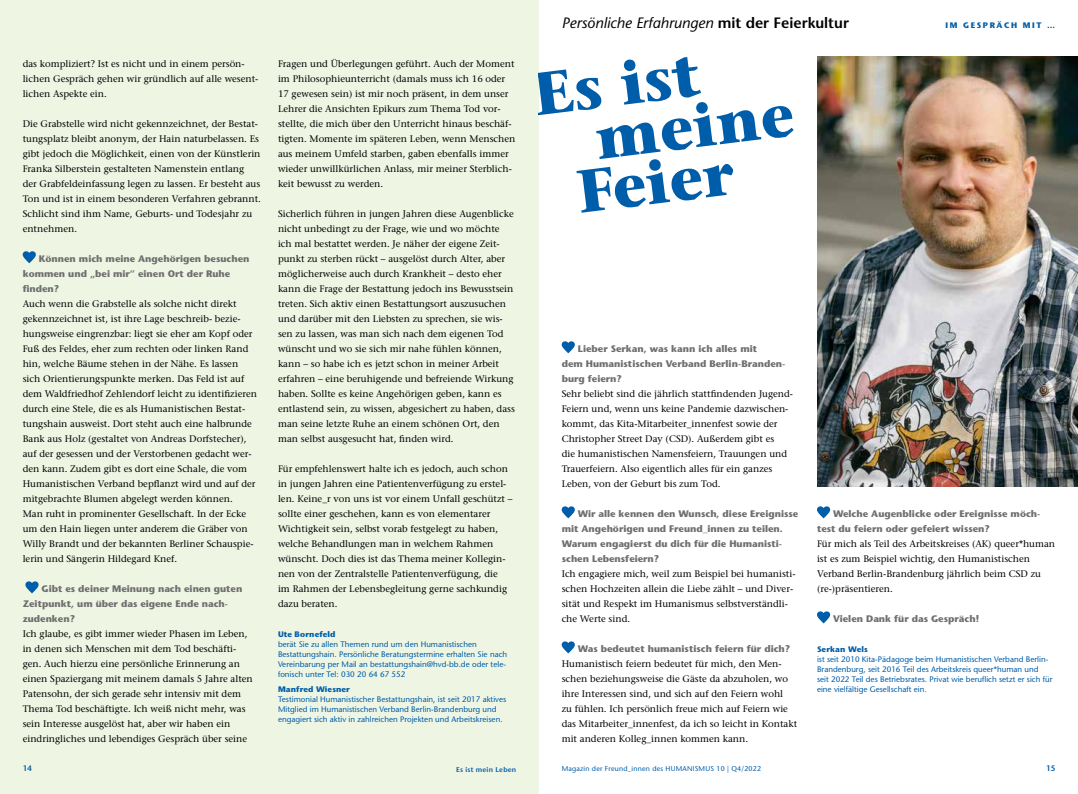
<style>
.page{position:relative;width:1078px;height:794px;background:#fff}
.page>*{position:absolute;margin:0;border:0;box-sizing:border-box;transform-origin:0 0}
.t1{font:700 60px "Stone Serif";color:#005da9}
.t2{font:italic 15px "Stone Sans";color:#000}
.t3{font:9.5px/15px "Stone Serif";color:#000}
.t4{font:700 9.5px/15px "Stone Sans";color:#706f6f}
.t5{font:8px/10px "Stone Sans";color:#005da9}
.t6{font:700 8px "Stone Sans";letter-spacing:.02em;color:#005da9}
.t7{font:700 8px "Stone Sans";letter-spacing:.2em;color:#005da9}
.t8{font:600 8px "Stone Sans";color:#005da9}
.t9{font:7px "Stone Sans";letter-spacing:.03em;color:#005da9}
.t10{font:600 7px "Stone Sans";letter-spacing:.03em;color:#005da9}
.s1{font-weight:600;font-style:normal}
</style>
<div class="page">
<div style="left:0;top:0;width:539px;height:794px;background:#eef5e3"></div>
<img style="left:817px;top:57px;width:260px;height:430px">
<svg style="left:817px;top:506px;width:13px;height:12px"></svg>
<svg style="left:817px;top:611px;width:13px;height:12px"></svg>
<svg style="left:561px;top:341px;width:13px;height:12px"></svg>
<svg style="left:561px;top:506px;width:13px;height:12px"></svg>
<svg style="left:561px;top:641px;width:13px;height:12px"></svg>
<svg style="left:23px;top:251px;width:13px;height:12px"></svg>
<svg style="left:25px;top:581px;width:14px;height:12px"></svg>
<p class="t3" style="left:23px;top:56px;width:236px">das kompliziert? Ist es nicht und in einem persön&shy;lichen Gespräch gehen wir gründlich auf alle wesent&shy;lichen Aspekte ein.</p>
<p class="t3" style="left:23px;top:116px;width:240px">Die Grabstelle wird nicht gekennzeichnet, der Bestat&shy;tungsplatz bleibt anonym, der Hain naturbelassen. Es gibt jedoch die Möglichkeit, einen von der Künstlerin Franka Silberstein gestalteten Namenstein entlang<br>der Grabfeldeinfassung legen zu lassen. Er besteht aus Ton und ist in einem besonderen Verfahren gebrannt.<br>Schlicht sind ihm Name, Geburts- und Todesjahr zu entnehmen.</p>
<p class="t4" style="left:23px;top:251px;width:228px;text-indent:16px">Können mich meine Angehörigen besuchen kommen und „bei mir“ einen Ort der Ruhe finden?</p>
<p class="t3" style="left:23px;top:296px;width:236px">Auch wenn die Grabstelle als solche nicht direkt gekennzeichnet ist, ist ihre Lage beschreib- bezie&shy;hungsweise eingrenzbar: liegt sie eher am Kopf oder Fuß des Feldes, eher zum rechten oder linken Rand hin, welche Bäume stehen in der Nähe. Es lassen sich Orientierungspunkte merken. Das Feld ist auf dem Waldfriedhof Zehlendorf leicht zu identifizieren durch eine Stele, die es als Humanistischen Bestat&shy;tungshain ausweist. Dort steht auch eine halbrunde Bank aus Holz (gestaltet von Andreas Dorfstecher), auf der gesessen und der Verstorbenen gedacht wer&shy;den kann. Zudem gibt es dort eine Schale, die vom Humanistischen Verband bepflanzt wird und auf der mitgebrachte Blumen abgelegt werden können.<br>Man ruht in prominenter Gesellschaft. In der Ecke um den Hain liegen unter anderem die Gräber von Willy Brandt und der bekannten Berliner Schauspie&shy;lerin und Sängerin Hildegard Knef.</p>
<p class="t4" style="left:23px;top:581px;width:221px;text-indent:19px">Gibt es deiner Meinung nach einen guten<br>Zeitpunkt, um über das eigene Ende nach&shy;zudenken?</p>
<p class="t3" style="left:23px;top:626px;width:232px">Ich glaube, es gibt immer wieder Phasen im Leben, in denen sich Menschen mit dem Tod beschäfti&shy;gen. Auch hierzu eine persönliche Erinnerung an einen Spaziergang mit meinem damals 5 Jahre alten Patensohn, der sich gerade sehr intensiv mit dem Thema Tod beschäftigte. Ich weiß nicht mehr, was sein Interesse ausgelöst hat, aber wir haben ein eindringliches und lebendiges Gespräch über seine</p>
<p class="t3" style="left:278px;top:56px;width:239px">Fragen und Überlegungen geführt. Auch der Moment im Philosophieunterricht (damals muss ich 16 oder 17 gewesen sein) ist mir noch präsent, in dem unser Lehrer die Ansichten Epikurs zum Thema Tod vor&shy;stellte, die mich über den Unterricht hinaus beschäf&shy;tigten. Momente im späteren Leben, wenn Menschen aus meinem Umfeld starben, gaben ebenfalls immer wieder unwillkürlichen Anlass, mir meiner Sterblich&shy;keit bewusst zu werden.</p>
<p class="t3" style="left:278px;top:206px;width:238px">Sicherlich führen in jungen Jahren diese Augenblicke nicht unbedingt zu der Frage, wie und wo möchte ich mal bestattet werden. Je näher der eigene Zeit&shy;punkt zu sterben rückt – ausgelöst durch Alter, aber möglicherweise auch durch Krankheit – desto eher kann die Frage der Bestattung jedoch ins Bewusstsein treten. Sich aktiv einen Bestattungsort auszusuchen und darüber mit den Liebsten zu sprechen, sie wis&shy;sen zu lassen, was man sich nach dem eigenen Tod wünscht und wo sie sich mir nahe fühlen können, kann – so habe ich es jetzt schon in meiner Arbeit erfahren – eine beruhigende und befreiende Wirkung haben. Sollte es keine Angehörigen geben, kann es entlastend sein, zu wissen, abgesichert zu haben, dass man seine letzte Ruhe an einem schönen Ort, den man selbst ausgesucht hat, finden wird.</p>
<p class="t3" style="left:278px;top:461px;width:236px">Für empfehlenswert halte ich es jedoch, auch schon in jungen Jahren eine Patientenverfügung zu erstel&shy;len. Keine_r von uns ist vor einem Unfall geschützt – sollte einer geschehen, kann es von elementarer Wichtigkeit sein, selbst vorab festgelegt zu haben, welche Behandlungen man in welchem Rahmen wünscht. Doch dies ist das Thema meiner Kollegin&shy;nen von der Zentralstelle Patientenverfügung, die<br>im Rahmen der Lebensbegleitung gerne sachkundig dazu beraten.</p>
<p class="t6" style="left:278px;top:629px;width:59px">Ute Bornefeld</p>
<p class="t5" style="left:278px;top:639px;width:231px">berät Sie zu allen Themen rund um den Humanistischen Bestattungshain. Persönliche Beratungstermine erhalten Sie nach Vereinbarung per Mail an bestattungshain@hvd-bb.de oder tele&shy;fonisch unter Tel: 030 20 64 67 552</p>
<p class="t6" style="left:278px;top:684px;width:73px">Manfred Wiesner</p>
<p class="t5" style="left:278px;top:694px;width:230px">Testimonial Humanistischer Bestattungshain, ist seit 2017 aktives<br>Mitglied im Humanistischen Verband Berlin-Brandenburg und engagiert sich aktiv in zahlreichen Projekten und Arbeitskreisen.</p>
<h2 class="t2" style="left:561px;top:14px;width:289px">Persönliche Erfahrungen <span class="s1">mit der Feierkultur</span></h2>
<h1 class="t1" style="left:528px;top:58px;width:170px;rotate:-7deg">Es ist</h1>
<h1 class="t1" style="left:591px;top:101px;width:200px;rotate:-7deg">meine</h1>
<h1 class="t1" style="left:572px;top:155px;width:160px;rotate:-7deg">Feier</h1>
<p class="t7" style="left:945px;top:21px;width:111px">IM GESPRÄCH MIT …</p>
<p class="t4" style="left:561px;top:341px;width:225px;text-indent:16px">Lieber Serkan, was kann ich alles mit<br>dem Humanistischen Verband Berlin-Branden&shy;burg feiern?</p>
<p class="t3" style="left:561px;top:386px;width:233px">Sehr beliebt sind die jährlich stattfindenden Jugend-Feiern und, wenn uns keine Pandemie dazwischen&shy;kommt, das Kita-Mitarbeiter_innenfest sowie der Christopher Street Day (CSD). Außerdem gibt es<br>die humanistischen Namensfeiern, Trauungen und Trauerfeiern. Also eigentlich alles für ein ganzes Leben, von der Geburt bis zum Tod.</p>
<p class="t4" style="left:561px;top:506px;width:238px;text-indent:16px">Wir alle kennen den Wunsch, diese Ereignisse mit Angehörigen und Freund_innen zu teilen.<br>Warum engagierst du dich für die Humanisti&shy;schen Lebensfeiern?</p>
<p class="t3" style="left:561px;top:566px;width:235px">Ich engagiere mich, weil zum Beispiel bei humanisti&shy;schen Hochzeiten allein die Liebe zählt – und Diver&shy;sität und Respekt im Humanismus selbstverständli&shy;che Werte sind.</p>
<p class="t4" style="left:577px;top:641px;width:214px">Was bedeutet humanistisch feiern für dich?</p>
<p class="t3" style="left:561px;top:656px;width:237px">Humanistisch feiern bedeutet für mich, den Men&shy;schen beziehungsweise die Gäste da abzuholen, wo ihre Interessen sind, und sich auf den Feiern wohl<br>zu fühlen. Ich persönlich freue mich auf Feiern wie das Mitarbeiter_innenfest, da ich so leicht in Kontakt mit anderen Kolleg_innen kommen kann.</p>
<p class="t4" style="left:816px;top:506px;width:225px;text-indent:16px">Welche Augenblicke oder Ereignisse möch&shy;test du feiern oder gefeiert wissen?</p>
<p class="t3" style="left:816px;top:536px;width:240px">Für mich als Teil des Arbeitskreises (AK) queer*human ist es zum Beispiel wichtig, den Humanistischen Verband Berlin-Brandenburg jährlich beim CSD zu (re-)präsentieren.</p>
<p class="t4" style="left:833px;top:611px;width:147px">Vielen Dank für das Gespräch!</p>
<p class="t6" style="left:816px;top:644px;width:52px">Serkan Wels</p>
<p class="t5" style="left:816px;top:654px;width:237px">ist seit 2010 Kita-Pädagoge beim Humanistischen Verband Berlin-Brandenburg, seit 2016 Teil des Arbeitskreis queer*human und<br>seit 2022 Teil des Betriebsrates. Privat wie beruflich setzt er sich für eine vielfältige Gesellschaft ein.</p>
<p class="t8" style="left:23px;top:763px;width:11px">14</p>
<p class="t8" style="left:1045px;top:763px;width:11px">15</p>
<p class="t10" style="left:456px;top:765px;width:62px">Es ist mein Leben</p>
<p class="t9" style="left:561px;top:764px;width:201px">Magazin der Freund_innen des HUMANISMUS 10 | Q4/2022</p>
</div>
